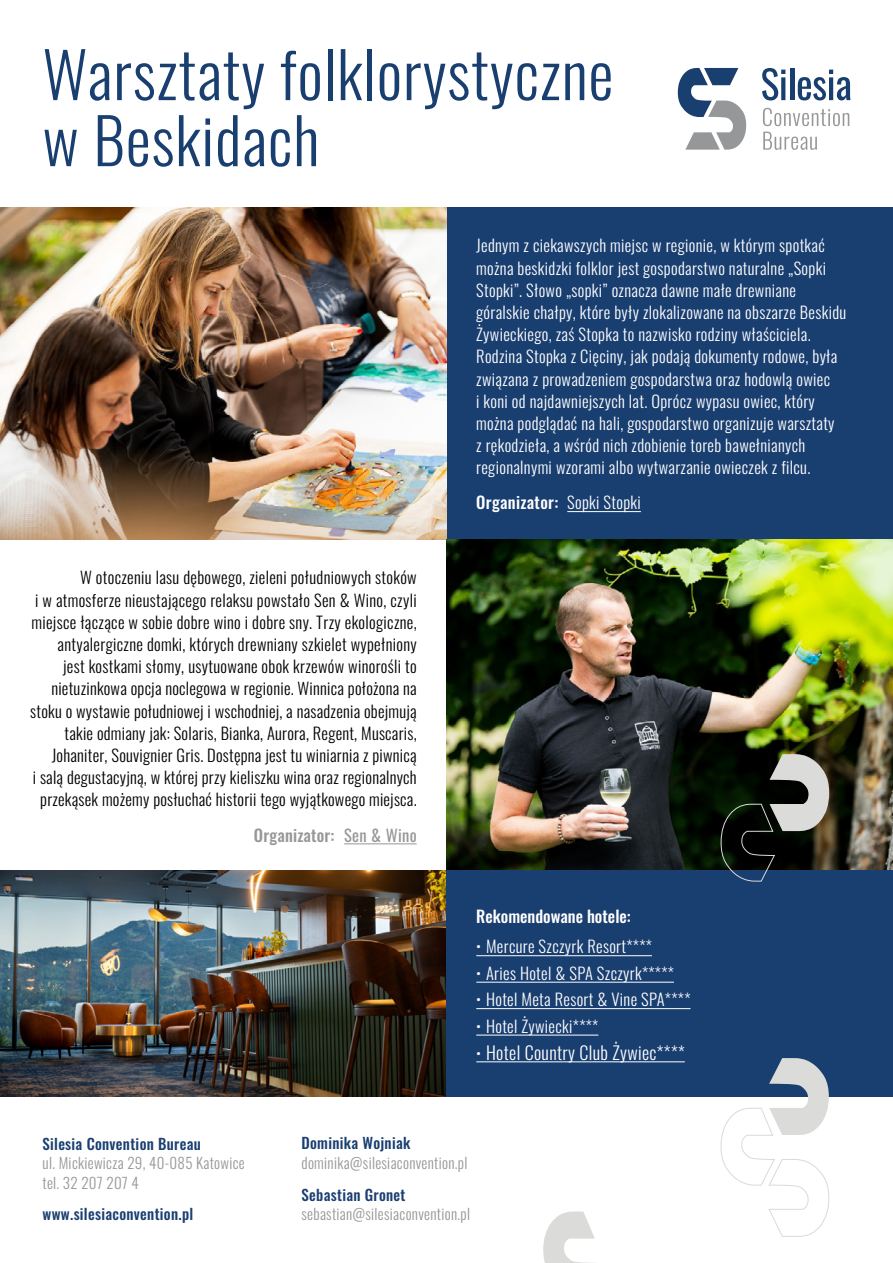
<style>
.page{position:relative;width:893px;height:1263px;background:#fff}
.page>*{position:absolute;margin:0;border:0;box-sizing:border-box;transform-origin:0 0}
.t1{font:300 63px/66px "Oswald";letter-spacing:.015em;color:#193e70}
.t2{font:300 18px "Oswald";letter-spacing:.02em;color:#fff}
.t3{font:300 16.5px/22.2px "Oswald";letter-spacing:.02em;color:#fff}
.t4{font:300 16.5px/22.2px "Oswald";letter-spacing:.015em;color:#000;text-align:right}
.t5{font:500 16.5px "Oswald";letter-spacing:.02em;color:#fff}
.t6{font:500 16.5px "Oswald";letter-spacing:.01em;color:#969798}
.t7{font:500 16.5px "Oswald";color:#fff}
.t8{font:300 15px/19.5px "Oswald";letter-spacing:.02em;color:#969798}
.t9{font:500 15px "Oswald";letter-spacing:.02em;color:#193e70}
.s1{font-weight:400}
.s2{font-weight:300}
.s3{font-size:16.5px}
</style>
<div class="page">
<div style="left:446px;top:207px;width:447px;height:332px;background:#193e70"></div>
<hr style="left:567px;top:511px;width:74px;height:1px;background:#fff">
<hr style="left:344px;top:843px;width:73px;height:1px;background:#969798">
<img style="left:0;top:207px;width:446px;height:332px">
<img style="left:0;top:870px;width:446px;height:226px">
<img style="left:446px;top:539px;width:447px;height:331px">
<svg style="left:678px;top:68px;width:68px;height:82px"></svg>
<svg style="left:762px;top:68px;width:23px;height:32px"></svg>
<hr style="left:790px;top:68px;width:4px;height:32px;background:#193e70">
<svg style="left:798px;top:70px;width:52px;height:30px"></svg>
<svg style="left:763px;top:108px;width:86px;height:18px"></svg>
<svg style="left:763px;top:132px;width:54px;height:18px"></svg>
<div style="left:446px;top:870px;width:447px;height:226px;background:#193e70"></div>
<hr style="left:476px;top:955px;width:176px;height:1px;background:#fff">
<hr style="left:476px;top:982px;width:198px;height:1px;background:#fff">
<hr style="left:476px;top:1008px;width:214px;height:1px;background:#fff">
<hr style="left:476px;top:1035px;width:122px;height:1px;background:#fff">
<hr style="left:476px;top:1061px;width:209px;height:1px;background:#fff">
<svg style="left:720px;top:754px;width:109px;height:128px;background:#3a3f3d"></svg>
<svg style="left:720px;top:1058px;width:110px;height:179px"></svg>
<svg style="left:543px;top:1211px;width:52px;height:52px"></svg>
<h1 class="t1" style="left:43px;top:34px;width:572px">Warsztaty folklorystyczne w Beskidach</h1>
<p class="t4" style="left:30px;top:565px;width:388px">W otoczeniu lasu dębowego, zieleni południowych stoków<br>i w atmosferze nieustającego relaksu powstało Sen &amp; Wino, czyli miejsce łączące w sobie dobre wino i dobre sny. Trzy ekologiczne, antyalergiczne domki, których drewniany szkielet wypełniony<br>jest kostkami słomy, usytuowane obok krzewów winorośli to nietuzinkowa opcja noclegowa w regionie. Winnica położona na stoku o wystawie południowej i wschodniej, a nasadzenia obejmują takie odmiany jak: Solaris, Bianka, Aurora, Regent, Muscaris, Johaniter, Souvignier Gris. Dostępna jest tu winiarnia z piwnicą<br>i salą degustacyjną, w której przy kieliszku wina oraz regionalnych przekąsek możemy posłuchać historii tego wyjątkowego miejsca.</p>
<p class="t6" style="left:254px;top:826px;width:164px">Organizator: <span class="s1">Sen &amp; Wino</span></p>
<p class="t3" style="left:476px;top:233px;width:372px">Jednym z ciekawszych miejsc w regionie, w którym spotkać można beskidzki folklor jest gospodarstwo naturalne „Sopki Stopki”. Słowo „sopki” oznacza dawne małe drewniane góralskie chałpy, które były zlokalizowane na obszarze Beskidu Żywieckiego, zaś Stopka to nazwisko rodziny właściciela.<br>Rodzina Stopka z Cięciny, jak podają dokumenty rodowe, była związana z prowadzeniem gospodarstwa oraz hodowlą owiec<br>i koni od najdawniejszych lat. Oprócz wypasu owiec, który można podglądać na hali, gospodarstwo organizuje warsztaty<br>z rękodzieła, a wśród nich zdobienie toreb bawełnianych regionalnymi wzorami albo wytwarzanie owieczek z filcu.</p>
<p class="t5" style="left:476px;top:494px;width:166px">Organizator: <span class="s2">Sopki Stopki</span></p>
<p class="t7" style="left:476px;top:907px;width:156px">Rekomendowane hotele:</p>
<p class="t3" style="left:476px;top:934px;width:177px">• Mercure Szczyrk Resort****</p>
<p class="t3" style="left:476px;top:960px;width:199px">• Aries Hotel &amp; SPA Szczyrk*****</p>
<p class="t3" style="left:476px;top:987px;width:216px">• Hotel Meta Resort &amp; Vine SPA****</p>
<p class="t3" style="left:476px;top:1013px;width:124px">• Hotel Żywiecki****</p>
<p class="t2" style="left:476px;top:1036px;width:210px"><span class="s3">•</span> Hotel Country Club Żywiec****</p>
<p class="t9" style="left:43px;top:1135px;width:160px">Silesia Convention Bureau</p>
<p class="t8" style="left:43px;top:1151px;width:204px">ul. Mickiewicza 29, 40-085 Katowice tel. 32 207 207 4</p>
<p class="t9" style="left:43px;top:1206px;width:152px">www.silesiaconvention.pl</p>
<p class="t9" style="left:302px;top:1135px;width:110px">Dominika Wojniak</p>
<p class="t8" style="left:302px;top:1151px;width:167px">dominika@silesiaconvention.pl</p>
<p class="t9" style="left:302px;top:1187px;width:106px">Sebastian Gronet</p>
<p class="t8" style="left:302px;top:1203px;width:170px">sebastian@silesiaconvention.pl</p>
</div>
